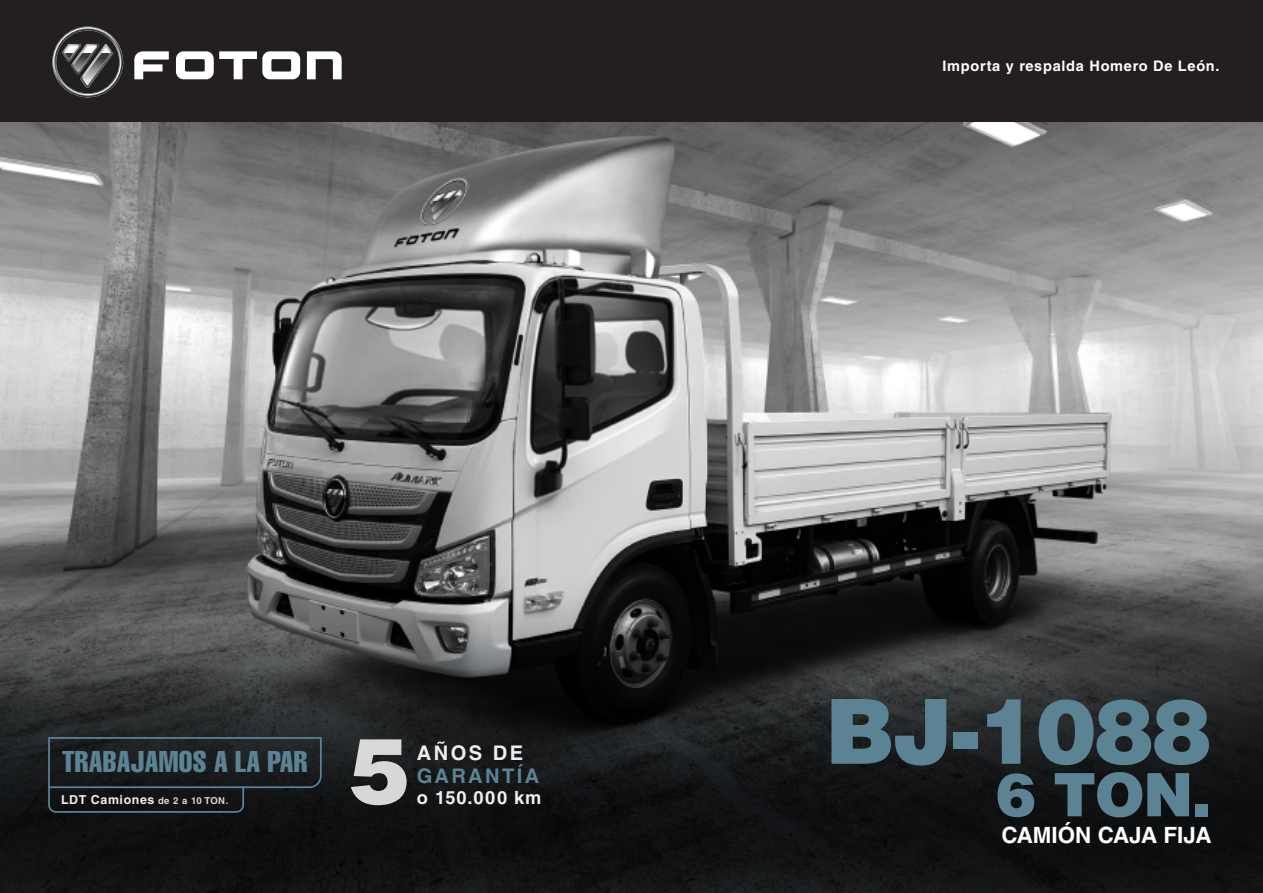
<style>
.page{position:relative;width:1263px;height:893px;background:#fff}
.page>*{position:absolute;margin:0;border:0;box-sizing:border-box;transform-origin:0 0}
.t1{font:900 91.5px "Helvetica LT Std";color:#edeeed}
.t2{font:900 90px "Helvetica LT Std";letter-spacing:-.025em;color:#5b8394}
.t3{font:900 60px "Helvetica LT Std";color:#5b8394}
.t4{font:29.55px "Helvetica LT Std Comp";letter-spacing:.01em;color:#5b8394}
.t5{font:700 22.35px "Helvetica LT Std";color:#fff}
.t6{font:700 20.1px "Helvetica LT Std";letter-spacing:.12em;color:#5b8394}
.t7{font:700 20.1px "Helvetica LT Std";letter-spacing:.12em;color:#edeeed}
.t8{font:700 18.3px "Helvetica LT Std";letter-spacing:.05em;color:#edeeed}
.t9{font:700 14.55px "Helvetica LT Std";letter-spacing:.05em;color:#fff}
.t10{font:700 12.3px "Helvetica LT Std";letter-spacing:.05em;color:#edeeed}
.s1{font-size:9.6px}
</style>
<div class="page">
<img style="left:0;top:121px;width:1263px;height:341px">
<svg style="left:0;top:462px;width:1263px;height:431px;background:#3b3c3d"></svg>
<div style="left:0;top:0;width:1263px;height:121px;background:#231f20"></div>
<svg style="left:134px;top:51px;width:208px;height:28px"></svg>
<svg style="left:52px;top:27px;width:71px;height:70px"></svg>
<svg style="left:47px;top:736px;width:276px;height:78px;background:#1c2023"></svg>
<h3 class="t4" style="left:62px;top:743px;width:247px">TRABAJAMOS A LA PAR</h3>
<p class="t10" style="left:61px;top:792px;width:169px">LDT Camiones <span class="s1">de 2 a 10 TON.</span></p>
<h1 class="t1" style="left:349px;top:711px;width:62px">5</h1>
<h3 class="t7" style="left:417px;top:740px;width:108px">AÑOS DE</h3>
<h3 class="t6" style="left:417px;top:763px;width:124px">GARANTÍA</h3>
<p class="t8" style="left:417px;top:786px;width:126px">o 150.000 km</p>
<p class="t9" style="left:942px;top:57px;width:279px">Importa y respalda Homero De León.</p>
<h2 class="t2" style="left:825px;top:673px;width:388px">BJ-1088</h2>
<h3 class="t3" style="left:996px;top:755px;width:217px">6 TON.</h3>
<h3 class="t5" style="left:1001px;top:822px;width:212px">CAMIÓN CAJA FIJA</h3>
</div>
